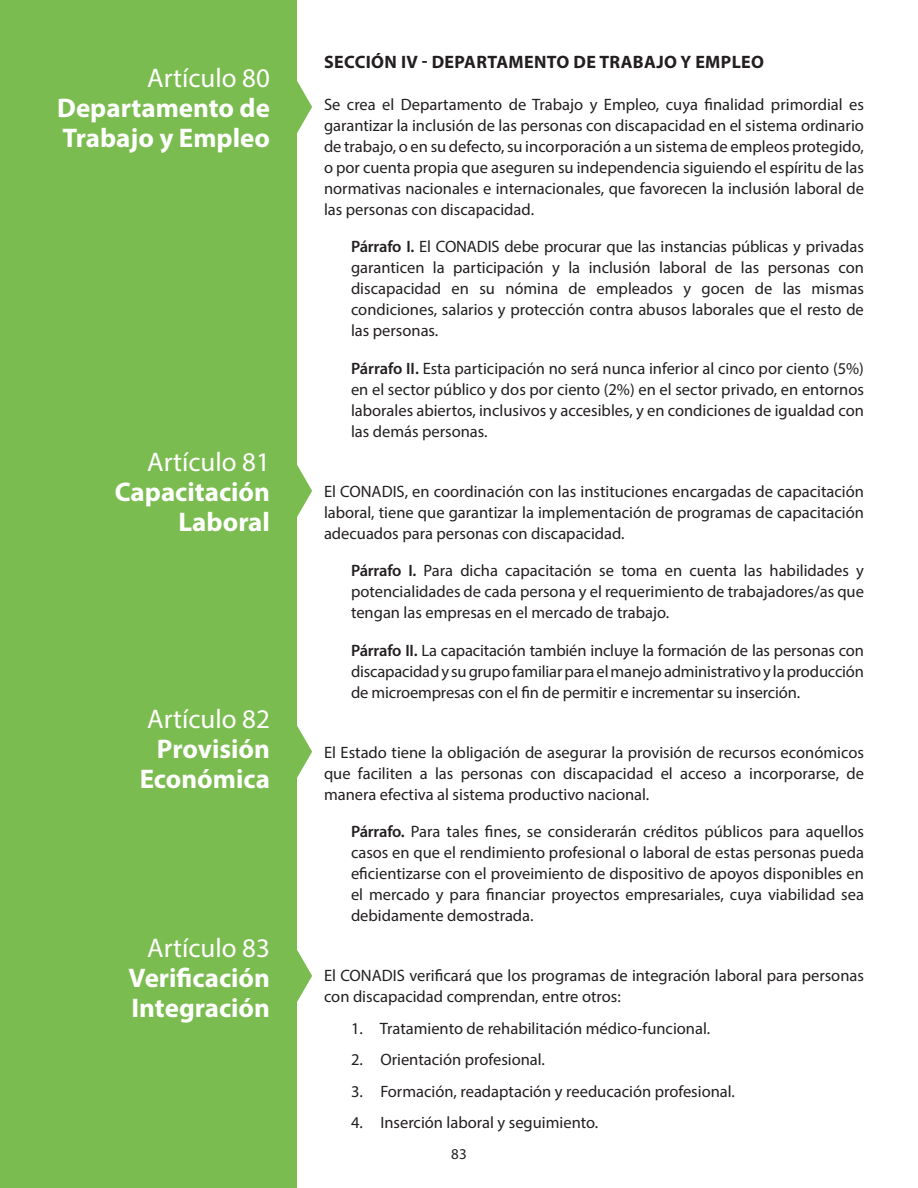
<style>
.page{position:relative;width:918px;height:1188px;background:#fff}
.page>*{position:absolute;margin:0;border:0;box-sizing:border-box;transform-origin:0 0}
.t1{font:700 27px/30px "Myriad Pro";color:#fff}
.t2{font:27px "Myriad Pro";color:#fff}
.t3{font:700 18px "Myriad Pro";letter-spacing:.02em;color:#231f20}
.t4{font:16.5px/21px "Myriad Pro";color:#231f20;text-align:justify}
.t5{font:15px "Myriad Pro";color:#231f20}
.s1{font-weight:600}
</style>
<div class="page">
<div style="left:0;top:0;width:297px;height:1188px;background:#7bbc50"></div>
<svg style="left:297px;top:81px;width:15px;height:52px"></svg>
<svg style="left:297px;top:465px;width:15px;height:52px"></svg>
<svg style="left:297px;top:726px;width:15px;height:52px"></svg>
<svg style="left:297px;top:950px;width:15px;height:52px"></svg>
<p class="t2" style="left:147px;top:61px;width:124px">Artículo 80</p>
<p class="t1" style="left:57px;top:92px;width:214px">Departamento de<br>Trabajo y Empleo</p>
<p class="t2" style="left:147px;top:445px;width:124px">Artículo 81</p>
<p class="t1" style="left:115px;top:476px;width:157px;text-align:right">Capacitación<br>Laboral</p>
<p class="t2" style="left:147px;top:702px;width:124px">Artículo 82</p>
<p class="t1" style="left:140px;top:733px;width:132px;text-align:right">Provisión<br>Económica</p>
<p class="t2" style="left:147px;top:931px;width:124px">Artículo 83</p>
<p class="t1" style="left:129px;top:962px;width:143px">Verificación<br>Integración</p>
<p class="t3" style="left:324px;top:50px;width:441px">SECCIÓN IV - DEPARTAMENTO DE TRABAJO Y EMPLEO</p>
<p class="t4" style="left:324px;top:93px;width:542px">Se crea el Departamento de Trabajo y Empleo, cuya finalidad primordial es garantizar la inclusión de las personas con discapacidad en el sistema ordinario de trabajo, o en su defecto, su incorporación a un sistema de empleos protegido, o por cuenta propia que aseguren su independencia siguiendo el espíritu de las normativas nacionales e internacionales, que favorecen la inclusión laboral de las personas con discapacidad.</p>
<p class="t4" style="left:351px;top:236px;width:515px"><span class="s1">Párrafo I.</span> El CONADIS debe procurar que las instancias públicas y privadas garanticen la participación y la inclusión laboral de las personas con discapacidad en su nómina de empleados y gocen de las mismas condiciones, salarios y protección contra abusos laborales que el resto de las personas.</p>
<p class="t4" style="left:351px;top:357px;width:515px"><span class="s1">Párrafo II.</span> Esta participación no será nunca inferior al cinco por ciento (5%) en el sector público y dos por ciento (2%) en el sector privado, en entornos laborales abiertos, inclusivos y accesibles, y en condiciones de igualdad con las demás personas.</p>
<p class="t4" style="left:324px;top:480px;width:542px">El CONADIS, en coordinación con las instituciones encargadas de capacitación laboral, tiene que garantizar la implementación de programas de capacitación adecuados para personas con discapacidad.</p>
<p class="t4" style="left:351px;top:560px;width:515px"><span class="s1">Párrafo I.</span> Para dicha capacitación se toma en cuenta las habilidades y potencialidades de cada persona y el requerimiento de trabajadores/as que tengan las empresas en el mercado de trabajo.</p>
<p class="t4" style="left:351px;top:639px;width:515px"><span class="s1">Párrafo II.</span> La capacitación también incluye la formación de las personas con discapacidad y su grupo familiar para el manejo administrativo y la producción de microempresas con el fin de permitir e incrementar su inserción.</p>
<p class="t4" style="left:324px;top:741px;width:541px">El Estado tiene la obligación de asegurar la provisión de recursos económicos que faciliten a las personas con discapacidad el acceso a incorporarse, de manera efectiva al sistema productivo nacional.</p>
<p class="t4" style="left:351px;top:821px;width:514px"><span class="s1">Párrafo.</span> Para tales fines, se considerarán créditos públicos para aquellos casos en que el rendimiento profesional o laboral de estas personas pueda eficientizarse con el proveimiento de dispositivo de apoyos disponibles en el mercado y para financiar proyectos empresariales, cuya viabilidad sea debidamente demostrada.</p>
<p class="t4" style="left:324px;top:965px;width:542px">El CONADIS verificará que los programas de integración laboral para personas con discapacidad comprendan, entre otros:</p>
<p class="t4" style="left:351px;top:1017px;width:361px">1. Tratamiento de rehabilitación médico-funcional.</p>
<p class="t4" style="left:351px;top:1049px;width:196px">2. Orientación profesional.</p>
<p class="t4" style="left:351px;top:1080px;width:385px">3. Formación, readaptación y reeducación profesional.</p>
<p class="t4" style="left:351px;top:1112px;width:249px">4. Inserción laboral y seguimiento.</p>
<p class="t5" style="left:451px;top:1144px;width:17px">83</p>
</div>
